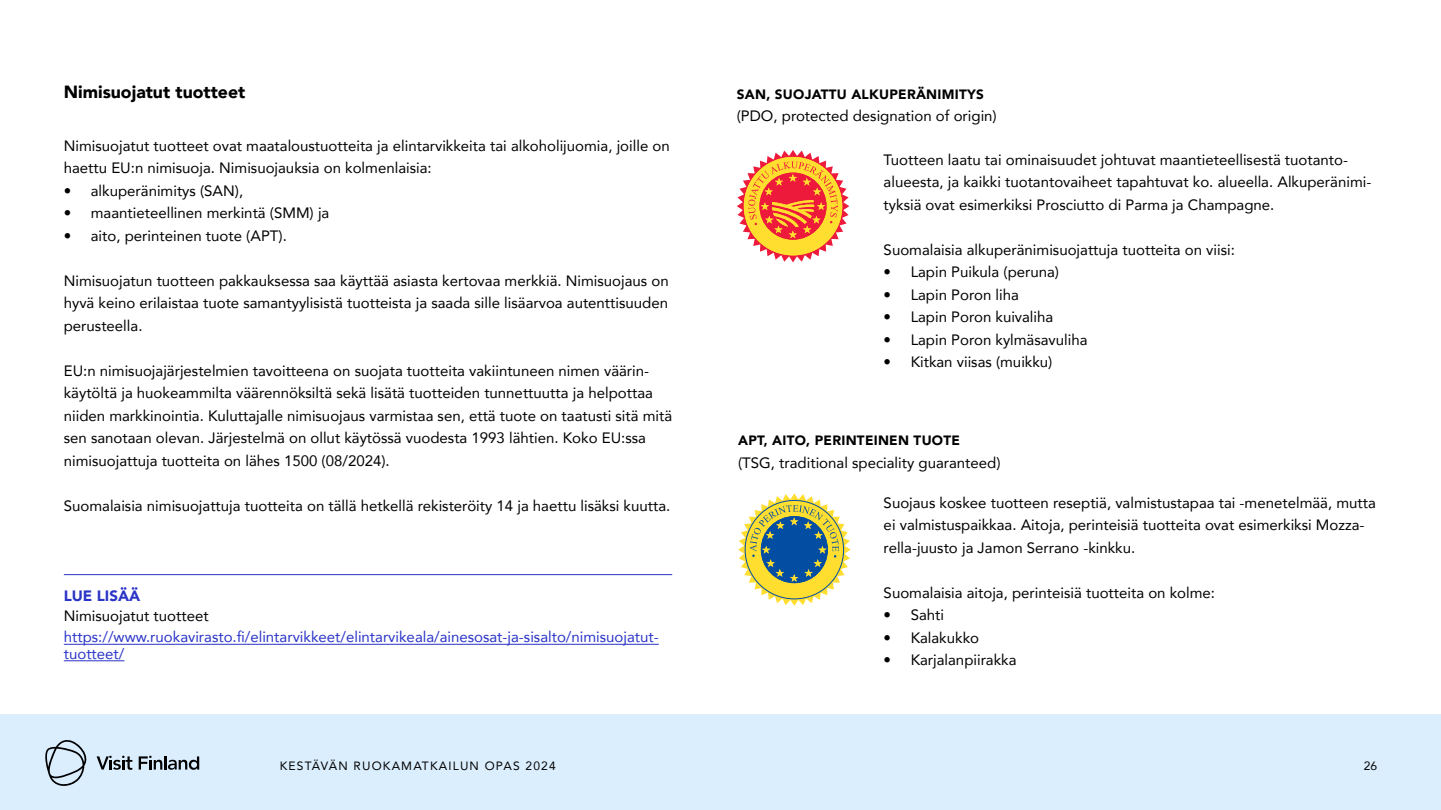
<style>
.page{position:relative;width:1441px;height:810px;background:#fff}
.page>*{position:absolute;margin:0;border:0;box-sizing:border-box;transform-origin:0 0}
.H3_-_not_in_TOC{font:900 17.7px "Avenir";color:#000}
.body{font:15px/22.5px "Avenir";color:#000}
.Read_more{font:15px/16.5px "Avenir";color:#2a34c7}
.Read_more-2{font:15px "Avenir";color:#000}
.Read_more_green_BD_1{font:900 15px "Avenir";color:#2a34c7}
.H4{font:900 13.5px "Avenir";letter-spacing:.02em;color:#000}
.t1{font:12px "Avenir";letter-spacing:.1em;color:#000}
</style>
<div class="page">
<div style="left:0;top:715px;width:1440px;height:95px;background:#dbeefe"></div>
<svg style="left:139px;top:756px;width:60px;height:14px"></svg>
<svg style="left:97px;top:756px;width:35px;height:14px"></svg>
<svg style="left:45px;top:740px;width:42px;height:46px"></svg>
<svg style="left:738px;top:493px;width:112px;height:113px"></svg>
<hr style="left:64px;top:574px;width:608px;height:1px;background:#2a34c7">
<hr style="left:64px;top:644px;width:594px;height:1px;background:#2a34c7">
<hr style="left:64px;top:660px;width:60px;height:1px;background:#2a34c7">
<svg style="left:737px;top:150px;width:112px;height:112px"></svg>
<p class="H3_-_not_in_TOC" style="left:64px;top:77px;width:183px">Nimisuojatut tuotteet</p>
<p class="body" style="left:64px;top:134px;width:607px">Nimisuojatut tuotteet ovat maataloustuotteita ja elintarvikkeita tai alkoholijuomia, joille on haettu EU:n nimisuoja. Nimisuojauksia on kolmenlaisia:</p>
<p class="body" style="left:64px;top:179px;width:181px">• alkuperänimitys (SAN),</p>
<p class="body" style="left:64px;top:201px;width:267px">• maantieteellinen merkintä (SMM) ja</p>
<p class="body" style="left:64px;top:224px;width:224px">• aito, perinteinen tuote (APT).</p>
<p class="body" style="left:64px;top:269px;width:606px;text-align:justify">Nimisuojatun tuotteen pakkauksessa saa käyttää asiasta kertovaa merkkiä. Nimisuojaus on hyvä keino erilaistaa tuote samantyylisistä tuotteista ja saada sille lisäarvoa autenttisuuden perusteella.</p>
<p class="body" style="left:64px;top:359px;width:610px">EU:n nimisuojajärjestelmien tavoitteena on suojata tuotteita vakiintuneen nimen väärin&shy;käytöltä ja huokeammilta väärennöksiltä sekä lisätä tuotteiden tunnettuutta ja helpottaa niiden markkinointia. Kuluttajalle nimisuojaus varmistaa sen, että tuote on taatusti sitä mitä sen sanotaan olevan. Järjestelmä on ollut käytössä vuodesta 1993 lähtien. Koko EU:ssa nimisuojattuja tuotteita on lähes 1500 (08/2024).</p>
<p class="body" style="left:64px;top:494px;width:608px">Suomalaisia nimisuojattuja tuotteita on tällä hetkellä rekisteröity 14 ja haettu lisäksi kuutta.</p>
<p class="Read_more_green_BD_1" style="left:64px;top:582px;width:78px">LUE LISÄÄ</p>
<p class="Read_more-2" style="left:64px;top:604px;width:146px">Nimisuojatut tuotteet</p>
<p class="Read_more" style="left:64px;top:628px;width:596px">https://www.ruokavirasto.fi/elintarvikkeet/elintarvikeala/ainesosat-ja-sisalto/nimisuojatut&shy;tuotteet/</p>
<p class="H4" style="left:736px;top:82px;width:249px">SAN, SUOJATTU ALKUPERÄNIMITYS</p>
<p class="body" style="left:736px;top:104px;width:261px">(PDO, protected designation of origin)</p>
<p class="body" style="left:883px;top:148px;width:489px">Tuotteen laatu tai ominaisuudet johtuvat maantieteellisestä tuotanto&shy;alueesta, ja kaikki tuotantovaiheet tapahtuvat ko. alueella. Alkuperänimi&shy;tyksiä ovat esimerkiksi Prosciutto di Parma ja Champagne.</p>
<p class="body" style="left:883px;top:238px;width:352px">Suomalaisia alkuperänimisuojattuja tuotteita on viisi:</p>
<p class="body" style="left:883px;top:260px;width:177px">• Lapin Puikula (peruna)</p>
<p class="body" style="left:883px;top:283px;width:137px">• Lapin Poron liha</p>
<p class="body" style="left:883px;top:305px;width:171px">• Lapin Poron kuivaliha</p>
<p class="body" style="left:883px;top:328px;width:205px">• Lapin Poron kylmäsavuliha</p>
<p class="body" style="left:883px;top:350px;width:170px">• Kitkan viisas (muikku)</p>
<p class="H4" style="left:738px;top:429px;width:223px">APT, AITO, PERINTEINEN TUOTE</p>
<p class="body" style="left:738px;top:451px;width:264px">(TSG, traditional speciality guaranteed)</p>
<p class="body" style="left:883px;top:491px;width:493px">Suojaus koskee tuotteen reseptiä, valmistustapaa tai -menetelmää, mutta ei valmistuspaikkaa. Aitoja, perinteisiä tuotteita ovat esimerkiksi Mozza&shy;rella-juusto ja Jamon Serrano -kinkku.</p>
<p class="body" style="left:883px;top:581px;width:333px">Suomalaisia aitoja, perinteisiä tuotteita on kolme:</p>
<p class="body" style="left:883px;top:603px;width:62px">• Sahti</p>
<p class="body" style="left:883px;top:626px;width:97px">• Kalakukko</p>
<p class="body" style="left:883px;top:648px;width:134px">• Karjalanpiirakka</p>
<p class="t1" style="left:280px;top:756px;width:277px">KESTÄVÄN RUOKAMATKAILUN OPAS 2024</p>
<p class="t1" style="left:1363px;top:756px;width:15px">26</p>
</div>
